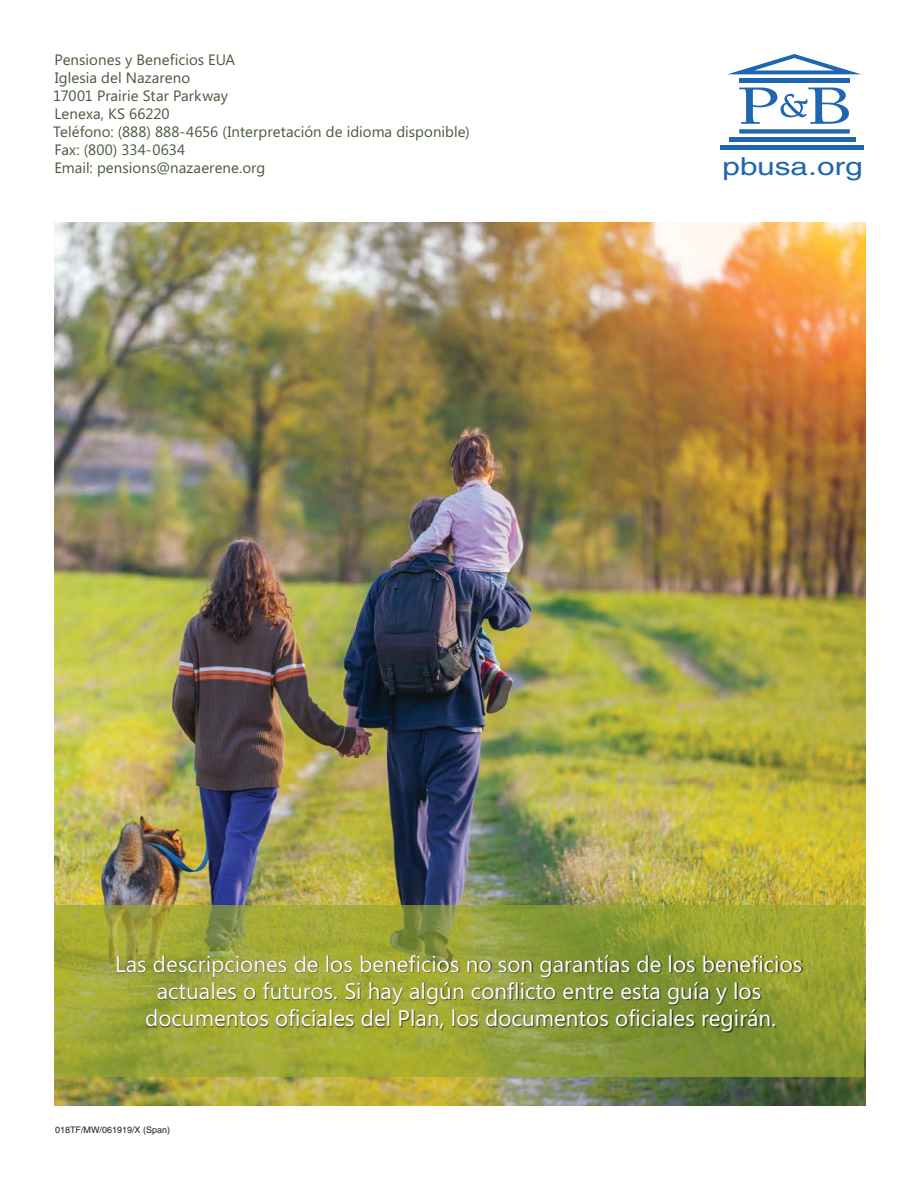
<style>
.page{position:relative;width:918px;height:1188px;background:#fff}
.page>*{position:absolute;margin:0;border:0;box-sizing:border-box;transform-origin:0 0}
.t1{font:24.75px "Helvetica";color:#1f66b1;scale:1.28 1}
.t2{font:22.5px/27px "Microsoft Phags Pa";color:#fff;text-align:center}
.cover_text_small{font:15px "Microsoft Phags Pa";letter-spacing:.005em;color:#48593f}
.t3{font:9px "Helvetica";color:#231f20}
</style>
<div class="page">
<img style="left:55px;top:222px;width:810px;height:883px">
<svg style="left:54px;top:905px;width:810px;height:172px;background:#97a136"></svg>
<svg style="left:729px;top:54px;width:131px;height:20px"></svg>
<div style="left:739px;top:129px;width:111px;height:5px;background:#1f66b1"></div>
<div style="left:739px;top:78px;width:111px;height:5px;background:#1f66b1"></div>
<svg style="left:739px;top:88px;width:110px;height:36px"></svg>
<hr style="left:721px;top:146px;width:143px;height:4px;background:#1f66b1">
<hr style="left:729px;top:137px;width:127px;height:4px;background:#1f66b1">
<div style="left:117px;top:955px;width:687px;height:78px;background:#231f20;opacity:.75"></div>
<p class="cover_text_small" style="left:54px;top:49px;width:182px">Pensiones y Beneficios EUA</p>
<p class="cover_text_small" style="left:55px;top:67px;width:137px">Iglesia del Nazareno</p>
<p class="cover_text_small" style="left:53px;top:85px;width:176px">17001 Prairie Star Parkway</p>
<p class="cover_text_small" style="left:54px;top:103px;width:117px">Lenexa, KS 66220</p>
<p class="cover_text_small" style="left:53px;top:121px;width:418px">Teléfono: (888) 888-4656 (Interpretación de idioma disponible)</p>
<p class="cover_text_small" style="left:54px;top:139px;width:132px">Fax: (800) 334-0634</p>
<p class="cover_text_small" style="left:54px;top:157px;width:212px">Email: pensions@nazaerene.org</p>
<p class="t1" style="left:723px;top:152px;width:111px">pbusa.org</p>
<p class="t2" style="left:115px;top:949px;width:689px">Las descripciones de los beneficios no son garantías de los beneficios actuales o futuros. Si hay algún conflicto entre esta guía y los documentos oficiales del Plan, los documentos oficiales regirán.</p>
<p class="t3" style="left:55px;top:1125px;width:117px">018TF/MW/061919/X (Span)</p>
</div>
